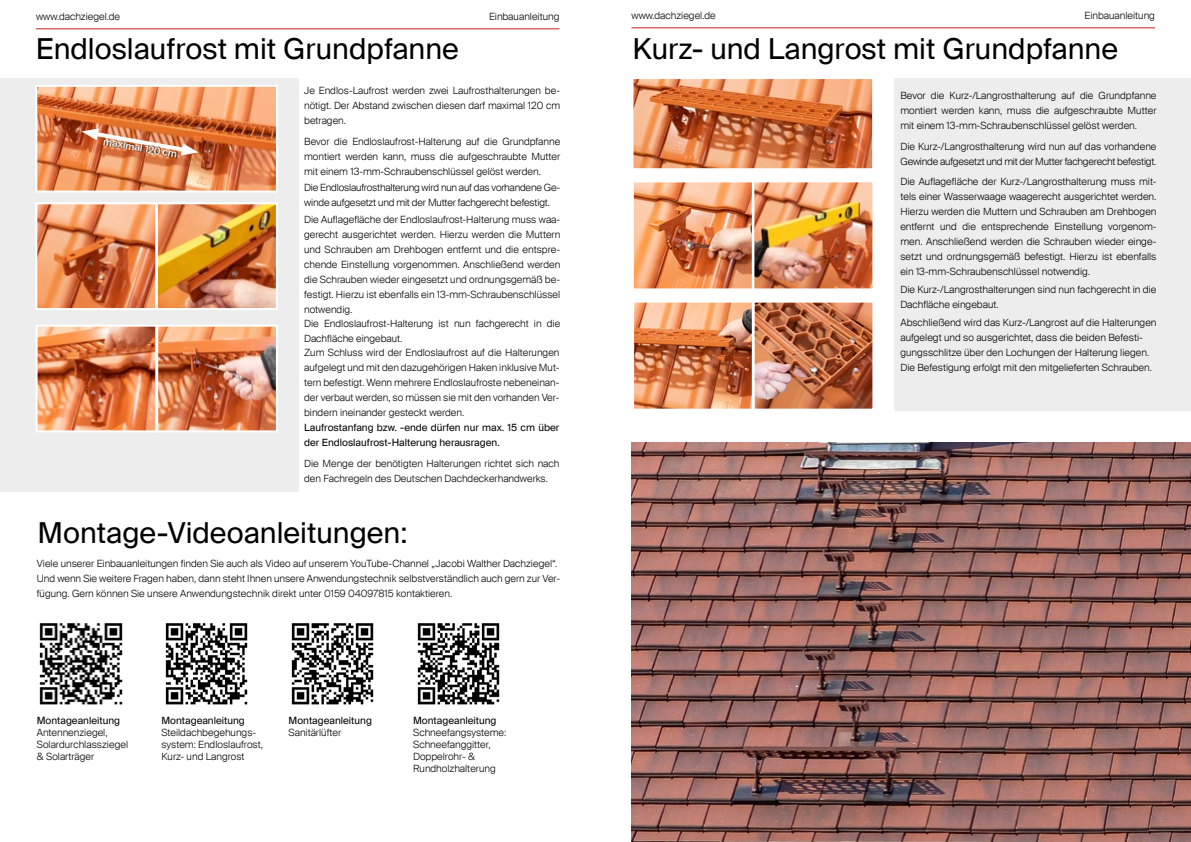
<style>
.page{position:relative;width:1191px;height:842px;background:#fff}
.page>*{position:absolute;margin:0;border:0;box-sizing:border-box;transform-origin:0 0}
.t1{font:29px "Suisse Intl";color:#000}
.t2{font:300 10px/15px "Suisse Intl";color:#000}
.t3{font:10px/15px "Suisse Intl";color:#000}
.t4{font:300 10px/15px "Suisse Intl";letter-spacing:-.02em;color:#000}
.t5{font:500 9.9px "Suisse Intl";color:#fff}
</style>
<div class="page">
<div style="left:894px;top:78px;width:297px;height:332px;background:#ededed"></div>
<img style="left:634px;top:80px;width:237px;height:87px">
<div style="left:631px;top:77px;width:243px;height:93px;border:2px solid #fff"></div>
<div style="left:0;top:78px;width:298px;height:413px;background:#ededed"></div>
<img style="left:38px;top:88px;width:237px;height:102px">
<div style="left:35px;top:85px;width:243px;height:108px;border:2px solid #fff"></div>
<img style="left:38px;top:205px;width:237px;height:102px">
<div style="left:35px;top:202px;width:122px;height:108px;border:2px solid #fff"></div>
<img style="left:39px;top:328px;width:236px;height:101px">
<div style="left:36px;top:325px;width:121px;height:107px;border:2px solid #fff"></div>
<div style="left:156px;top:202px;width:122px;height:108px;border:2px solid #fff"></div>
<div style="left:156px;top:325px;width:122px;height:107px;border:2px solid #fff"></div>
<img style="left:635px;top:183px;width:236px;height:104px">
<div style="left:632px;top:180px;width:122px;height:110px;border:2px solid #fff"></div>
<img style="left:635px;top:304px;width:236px;height:104px">
<div style="left:632px;top:301px;width:122px;height:110px;border:2px solid #fff"></div>
<div style="left:752px;top:180px;width:122px;height:110px;border:2px solid #fff"></div>
<div style="left:752px;top:301px;width:122px;height:110px;border:2px solid #fff"></div>
<hr style="left:36px;top:28px;width:523px;height:1px;background:#cd1719">
<svg style="left:81px;top:128px;width:117px;height:27px;background:#d9865c"></svg>
<div style="left:103px;top:140px;width:74px;height:19px;background:#000;opacity:.75"></div>
<hr style="left:631px;top:27px;width:524px;height:1px;background:#cd1719">
<img style="left:631px;top:442px;width:560px;height:400px">
<img style="left:291px;top:623px;width:83px;height:82px">
<img style="left:417px;top:623px;width:83px;height:82px">
<img style="left:39px;top:623px;width:84px;height:82px">
<img style="left:165px;top:623px;width:83px;height:82px">
<p class="t2" style="left:36px;top:10px;width:86px">www.dachziegel.de</p>
<p class="t2" style="left:489px;top:10px;width:72px">Einbauanleitung</p>
<h1 class="t1" style="left:36px;top:33px;width:424px">Endloslaufrost mit Grundpfanne</h1>
<p class="t5" style="left:105px;top:136px;width:76px;rotate:10deg">maximal 120 cm</p>
<p class="t2" style="left:304px;top:83px;width:257px;text-align:justify">Je Endlos-Laufrost werden zwei Laufrosthalterungen be&shy;nötigt. Der Abstand zwischen diesen darf maximal 120 cm betragen.</p>
<p class="t2" style="left:304px;top:134px;width:257px">Bevor die Endloslaufrost-Halterung auf die Grundpfanne montiert werden kann, muss die aufgeschraubte Mutter mit einem 13-mm-Schraubenschlüssel gelöst werden.<br>Die Endloslaufrosthalterung wird nun auf das vorhandene Ge&shy;winde aufgesetzt und mit der Mutter fachgerecht befestigt.</p>
<p class="t2" style="left:304px;top:212px;width:257px">Die Auflagefläche der Endloslaufrost-Halterung muss waa&shy;gerecht ausgerichtet werden. Hierzu werden die Muttern und Schrauben am Drehbogen entfernt und die entspre&shy;chende Einstellung vorgenommen. Anschließend werden die Schrauben wieder eingesetzt und ordnungsgemäß be&shy;festigt. Hierzu ist ebenfalls ein 13-mm-Schraubenschlüssel notwendig.<br>Die Endloslaufrost-Halterung ist nun fachgerecht in die Dachfläche eingebaut.</p>
<p class="t2" style="left:304px;top:345px;width:257px;text-align:justify">Zum Schluss wird der Endloslaufrost auf die Halterungen aufgelegt und mit den dazugehörigen Haken inklusive Mut&shy;tern befestigt. Wenn mehrere Endloslaufroste nebeneinan&shy;der verbaut werden, so müssen sie mit den vorhanden Ver&shy;bindern ineinander gesteckt werden.</p>
<p class="t3" style="left:304px;top:420px;width:257px">Laufrostanfang bzw. -ende dürfen nur max. 15 cm über der Endloslaufrost-Halterung herausragen.</p>
<p class="t2" style="left:304px;top:456px;width:257px">Die Menge der benötigten Halterungen richtet sich nach den Fachregeln des Deutschen Dachdeckerhandwerks.</p>
<h1 class="t1" style="left:37px;top:517px;width:371px">Montage-Videoanleitungen:</h1>
<p class="t2" style="left:37px;top:556px;width:525px">Viele unserer Einbauanleitungen finden Sie auch als Video auf unserem YouTube-Channel „Jacobi Walther Dachziegel“.<br>Und wenn Sie weitere Fragen haben, dann steht Ihnen unsere Anwendungstechnik selbstverständlich auch gern zur Ver&shy;fügung. Gern können Sie unsere Anwendungstechnik direkt unter 0159 04097815 kontaktieren.</p>
<p class="t3" style="left:37px;top:713px;width:85px">Montageanleitung</p>
<p class="t2" style="left:37px;top:727px;width:93px;line-height:12px">Antennenziegel,<br>Solardurchlassziegel &amp; Solarträger</p>
<p class="t3" style="left:161px;top:713px;width:85px">Montageanleitung</p>
<p class="t2" style="left:161px;top:727px;width:103px;line-height:12px">Steildachbegehungs&shy;system: Endloslaufrost,<br>Kurz- und Langrost</p>
<p class="t3" style="left:288px;top:713px;width:85px">Montageanleitung</p>
<p class="t2" style="left:288px;top:725px;width:54px">Sanitärlüfter</p>
<p class="t3" style="left:413px;top:713px;width:85px">Montageanleitung</p>
<p class="t2" style="left:413px;top:727px;width:95px;line-height:12px">Schneefangsysteme:<br>Schneefanggitter,<br>Doppelrohr- &amp;<br>Rundholzhalterung</p>
<p class="t2" style="left:631px;top:9px;width:86px">www.dachziegel.de</p>
<p class="t2" style="left:1084px;top:9px;width:72px">Einbauanleitung</p>
<h1 class="t1" style="left:632px;top:33px;width:487px">Kurz- und Langrost mit Grundpfanne</h1>
<p class="t2" style="left:900px;top:88px;width:257px;text-align:justify">Bevor die Kurz-/Langrosthalterung auf die Grundpfanne montiert werden kann, muss die aufgeschraubte Mutter mit einem 13-mm-Schraubenschlüssel gelöst werden.</p>
<p class="t4" style="left:900px;top:139px;width:257px">Die Kurz-/Langrosthalterung wird nun auf das vorhandene<br>Gewinde aufgesetzt und mit der Mutter fachgerecht befestigt.</p>
<p class="t2" style="left:900px;top:174px;width:257px;text-align:justify">Die Auflagefläche der Kurz-/Langrosthalterung muss mit&shy;tels einer Wasserwaage waagerecht ausgerichtet werden.<br>Hierzu werden die Muttern und Schrauben am Drehbogen entfernt und die entsprechende Einstellung vorgenom&shy;men. Anschließend werden die Schrauben wieder einge&shy;setzt und ordnungsgemäß befestigt. Hierzu ist ebenfalls ein 13-mm-Schraubenschlüssel notwendig.</p>
<p class="t2" style="left:900px;top:282px;width:257px">Die Kurz-/Langrosthalterungen sind nun fachgerecht in die<br>Dachfläche eingebaut.</p>
<p class="t2" style="left:900px;top:315px;width:257px">Abschließend wird das Kurz-/Langrost auf die Halterungen aufgelegt und so ausgerichtet, dass die beiden Befesti&shy;gungsschlitze über den Lochungen der Halterung liegen.<br>Die Befestigung erfolgt mit den mitgelieferten Schrauben.</p>
</div>
